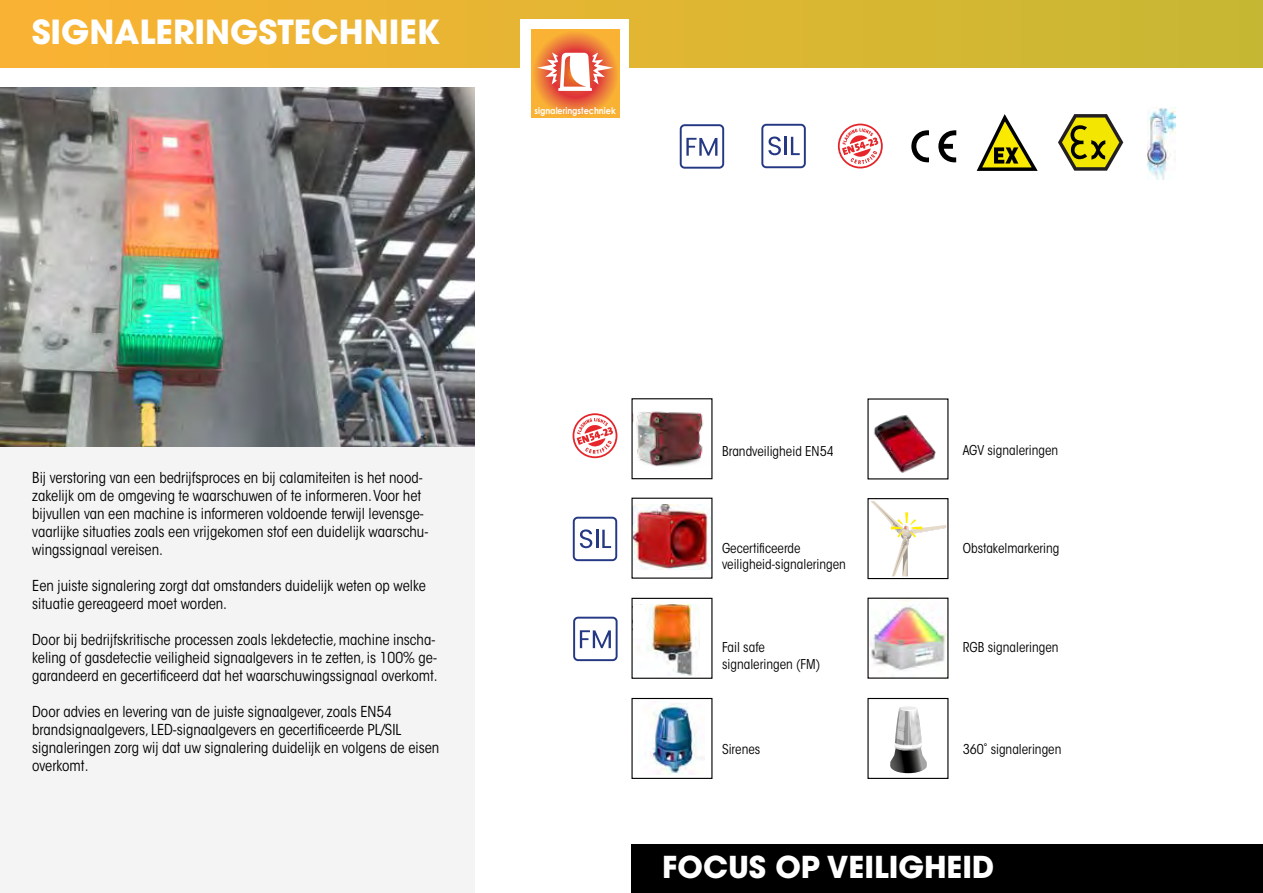
<style>
.page{position:relative;width:1263px;height:893px;background:#fff}
.page>*{position:absolute;margin:0;border:0;box-sizing:border-box;transform-origin:0 0}
.t1{font:700 33px "ITC Avant Garde Pro";color:#fff}
.t2{font:700 30px "ITC Avant Garde Pro";color:#fff}
.t3{font:condensed 15px/18px "ITC Avant Garde Std";color:#000}
.t4{font:condensed 13.5px/16.2px "ITC Avant Garde Std";color:#000}
.t5{font:700 9.15px "Century Gothic";color:#fff;scale:.88 1}
</style>
<div class="page">
<div style="left:0;top:0;width:1263px;height:67px;background:linear-gradient(to right,#fcb333,#c7b833)"></div>
<div style="left:0;top:446px;width:474px;height:447px;background:#f4f4f4"></div>
<div style="left:631px;top:844px;width:632px;height:49px;background:#000"></div>
<img style="left:633px;top:505px;width:77px;height:65px">
<img style="left:633px;top:411px;width:71px;height:56px">
<div style="left:631px;top:698px;width:81px;height:81px;border:1px solid #000"></div>
<img style="left:640px;top:604px;width:60px;height:72px">
<div style="left:631px;top:598px;width:81px;height:81px;border:1px solid #000"></div>
<svg style="left:890px;top:706px;width:37px;height:67px"></svg>
<div style="left:867px;top:698px;width:81px;height:81px;border:1px solid #000"></div>
<img style="left:874px;top:415px;width:62px;height:58px">
<img style="left:869px;top:600px;width:77px;height:71px">
<img style="left:650px;top:702px;width:54px;height:73px">
<div style="left:867px;top:498px;width:81px;height:81px;border:1px solid #000"></div>
<svg style="left:871px;top:501px;width:75px;height:75px"></svg>
<img style="left:0;top:87px;width:474px;height:359px">
<div style="left:521px;top:20px;width:108px;height:121px;background:#fff"></div>
<svg style="left:531px;top:29px;width:88px;height:89px;background:#f29436"></svg>
<svg style="left:537px;top:52px;width:76px;height:39px"></svg>
<svg style="left:911px;top:130px;width:45px;height:32px"></svg>
<svg style="left:838px;top:124px;width:45px;height:45px"></svg>
<svg style="left:839px;top:125px;width:42px;height:42px"></svg>
<svg style="left:842px;top:128px;width:36px;height:36px"></svg>
<div style="left:761px;top:124px;width:45px;height:44px;border:2px solid #243883;border-radius:4px"></div>
<svg style="left:768px;top:137px;width:13px;height:18px"></svg>
<hr style="left:784px;top:137px;width:3px;height:18px;background:#243883">
<svg style="left:791px;top:137px;width:9px;height:18px"></svg>
<svg style="left:686px;top:138px;width:31px;height:18px"></svg>
<div style="left:680px;top:124px;width:44px;height:45px;border:2px solid #243883;border-radius:4px"></div>
<img style="left:1147px;top:108px;width:28px;height:72px">
<svg style="left:977px;top:114px;width:61px;height:57px"></svg>
<svg style="left:1058px;top:114px;width:65px;height:57px"></svg>
<div style="left:633px;top:605px;width:12px;height:33px;background:#fff"></div>
<svg style="left:572px;top:413px;width:45px;height:45px"></svg>
<svg style="left:574px;top:415px;width:42px;height:41px"></svg>
<svg style="left:577px;top:418px;width:36px;height:36px"></svg>
<div style="left:573px;top:517px;width:44px;height:44px;border:2px solid #243883;border-radius:4px"></div>
<svg style="left:580px;top:529px;width:31px;height:19px"></svg>
<svg style="left:580px;top:630px;width:31px;height:18px"></svg>
<div style="left:573px;top:617px;width:45px;height:44px;border:2px solid #243883;border-radius:4px"></div>
<h1 class="t1" style="left:32px;top:10px;width:410px">SIGNALERINGSTECHNIEK</h1>
<p class="t5" style="left:534px;top:105px;width:94px">signaleringstechniek</p>
<p class="t3" style="left:32px;top:469px;width:398px">Bij verstoring van een bedrijfsproces en bij calamiteiten is het nood&shy;zakelijk om de omgeving te waarschuwen of te informeren. Voor het bijvullen van een machine is informeren voldoende terwijl levensge&shy;vaarlijke situaties zoals een vrijgekomen stof een duidelijk waarschu&shy;wingssignaal vereisen.</p>
<p class="t3" style="left:32px;top:577px;width:395px">Een juiste signalering zorgt dat omstanders duidelijk weten op welke situatie gereageerd moet worden.</p>
<p class="t3" style="left:32px;top:631px;width:407px">Door bij bedrijfskritische processen zoals lekdetectie, machine inscha&shy;keling of gasdetectie veiligheid signaalgevers in te zetten, is 100% ge&shy;garandeerd en gecertificeerd dat het waarschuwingssignaal overkomt.</p>
<p class="t3" style="left:32px;top:703px;width:409px">Door advies en levering van de juiste signaalgever, zoals EN54 brandsignaalgevers, LED-signaalgevers en gecertificeerde PL/SIL signaleringen zorg wij dat uw signalering duidelijk en volgens de eisen overkomt.</p>
<p class="t4" style="left:722px;top:443px;width:113px">Brandveiligheid EN54</p>
<p class="t4" style="left:963px;top:442px;width:97px">AGV signaleringen</p>
<p class="t4" style="left:722px;top:540px;width:125px">Gecertificeerde veiligheid-signaleringen</p>
<p class="t4" style="left:963px;top:540px;width:98px">Obstakelmarkering</p>
<p class="t4" style="left:722px;top:639px;width:100px">Fail safe signaleringen (FM)</p>
<p class="t4" style="left:963px;top:639px;width:97px">RGB signaleringen</p>
<p class="t4" style="left:722px;top:741px;width:40px">Sirenes</p>
<p class="t4" style="left:963px;top:741px;width:100px">360˚ signaleringen</p>
<h2 class="t2" style="left:662px;top:847px;width:334px">FOCUS OP VEILIGHEID</h2>
</div>
